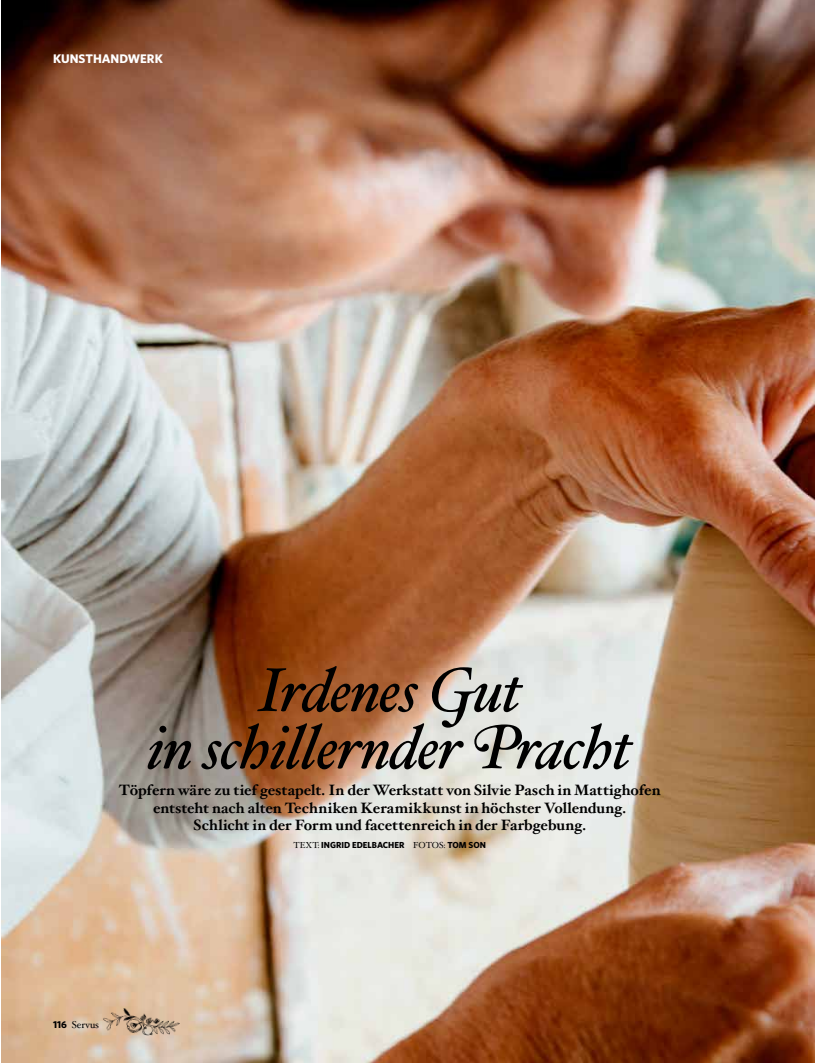
<style>
.page{position:relative;width:815px;height:1063px;background:#fff}
.page>*{position:absolute;margin:0;border:0;box-sizing:border-box;transform-origin:0 0}
.t1{font:italic 61.75px/57.2px "Hoefler Txt";letter-spacing:-.02em;color:#000;text-align:center}
.t2{font:700 15px/17.5px "Hoefler Txt";letter-spacing:-.005em;color:#000;text-align:center}
.t3{font:700 12.5px "Whitney";color:#fff}
.t4{font:10px "Hoefler Txt";letter-spacing:-.005em;color:#000}
.t5{font:700 8.75px "Whitney";color:#000}
.s1{font-family:"Hoefler Txt";font-weight:400}
.s2{font-family:"Whitney";font-weight:700}
</style>
<div class="page">
<img style="left:2px;top:0;width:813px;height:1063px">
<img style="left:99px;top:1002px;width:83px;height:45px">
<p class="t3" style="left:53px;top:50px;width:111px">KUNSTHANDWERK</p>
<h1 class="t1" style="left:147px;top:661px;width:487px">Irdenes Gut<br>in schillernder Pracht</h1>
<p class="t2" style="left:119px;top:780px;width:543px">Töpfern wäre zu tief gestapelt. In der Werkstatt von Silvie Pasch in Mattighofen entsteht nach alten Techniken Keramikkunst in höchster Vollendung.<br>Schlicht in der Form und facettenreich in der Farbgebung.</p>
<p class="t5" style="left:294px;top:839px;width:194px"><span class="s1">TEXT:</span> INGRID EDELBACHER <span class="s1">FOTOS:</span> TOM SON</p>
<p class="t4" style="left:53px;top:1017px;width:47px"><span class="s2">116</span> Servus</p>
</div>
